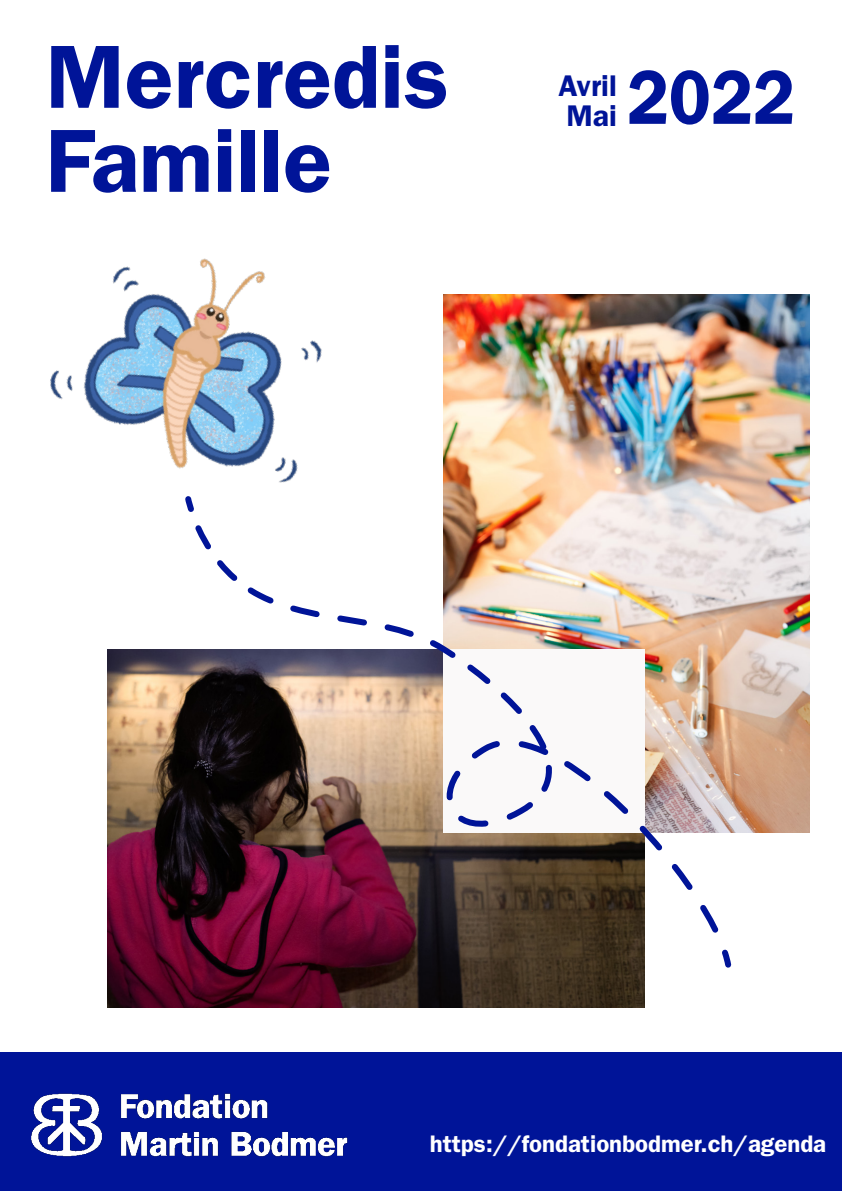
<style>
.page{position:relative;width:842px;height:1191px;background:#fff}
.page>*{position:absolute;margin:0;border:0;box-sizing:border-box;transform-origin:0 0}
.PAGE_DE_TITRE{font:600 90px "ITC Franklin Gothic Std";color:#001498}
._2022{font:600 77px "ITC Franklin Gothic Std";color:#001498;scale:.91 1}
.ELEMENTS_COUVERTURE{font:600 30px "ITC Franklin Gothic Std";color:#001498}
.AGE{font:600 24px "ITC Franklin Gothic Std";color:#fff}
</style>
<div class="page">
<div style="left:0;top:1052px;width:842px;height:139px;background:#001498"></div>
<img style="left:443px;top:295px;width:367px;height:537px">
<img style="left:108px;top:649px;width:537px;height:358px">
<img style="left:31px;top:1093px;width:317px;height:64px">
<img style="left:50px;top:258px;width:272px;height:225px">
<img style="left:182px;top:493px;width:553px;height:478px">
<p class="PAGE_DE_TITRE" style="left:46px;top:24px;width:405px">Mercredis</p>
<p class="PAGE_DE_TITRE" style="left:46px;top:108px;width:288px">Famille</p>
<p class="ELEMENTS_COUVERTURE" style="left:559px;top:68px;width:60px">Avril</p>
<p class="ELEMENTS_COUVERTURE" style="left:566px;top:98px;width:52px">Mai</p>
<p class="_2022" style="left:627px;top:52px;width:186px">2022</p>
<p class="AGE" style="left:430px;top:1129px;width:398px">https://fondationbodmer.ch/agenda</p>
</div>
